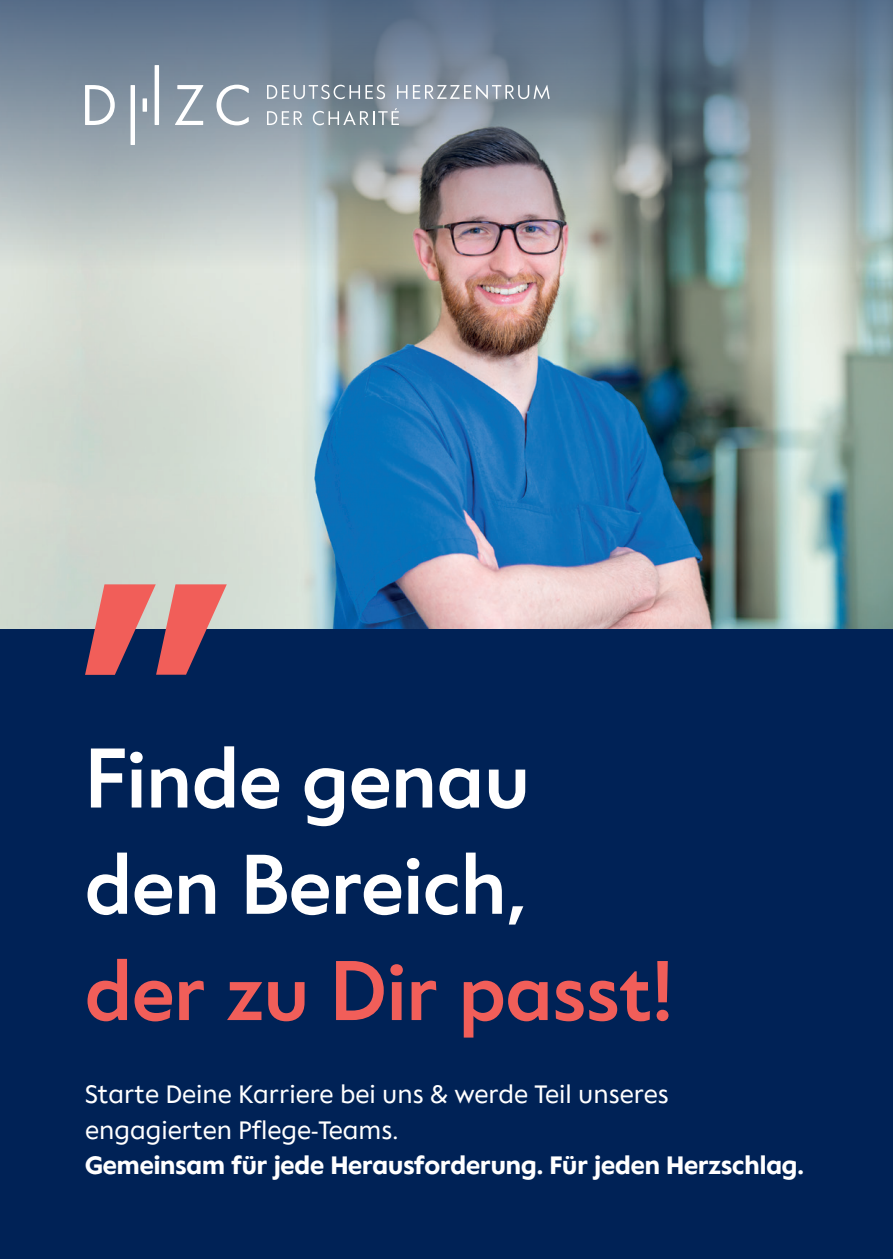
<style>
.page{position:relative;width:893px;height:1259px;background:#fff}
.page>*{position:absolute;margin:0;border:0;box-sizing:border-box;transform-origin:0 0}
.Headline_Titel{font:500 99px/106.2px "Charite Headline";color:#fff}
.Fließtext{font:29.4px "Charite Text";color:#fff}
.Fließtext-2{font:700 29.4px "Charite Text";color:#fff}
.s1{color:#f15e59}
</style>
<div class="page">
<img style="left:0;top:546px;width:893px;height:83px">
<div style="left:0;top:629px;width:893px;height:630px;background:#002256"></div>
<svg style="left:85px;top:584px;width:142px;height:91px"></svg>
<img style="left:0;top:0;width:893px;height:546px">
<svg style="left:175px;top:85px;width:28px;height:40px"></svg>
<svg style="left:85px;top:85px;width:30px;height:40px"></svg>
<svg style="left:216px;top:85px;width:33px;height:40px"></svg>
<hr style="left:131px;top:85px;width:4px;height:60px;background:#fff">
<hr style="left:155px;top:65px;width:4px;height:60px;background:#fff">
<hr style="left:143px;top:98px;width:4px;height:14px;background:#fff">
<svg style="left:267px;top:85px;width:118px;height:14px"></svg>
<svg style="left:397px;top:85px;width:10px;height:14px"></svg>
<svg style="left:413px;top:85px;width:137px;height:14px"></svg>
<svg style="left:267px;top:111px;width:35px;height:14px"></svg>
<svg style="left:313px;top:108px;width:86px;height:17px"></svg>
<p class="Headline_Titel" style="left:85px;top:720px;width:591px">Finde genau den Bereich,<br><span class="s1">der zu Dir passt!</span></p>
<p class="Fließtext" style="left:85px;top:1077px;width:585px">Starte Deine Karriere bei uns &amp; werde Teil unseres</p>
<p class="Fließtext" style="left:85px;top:1112px;width:315px">engagierten Pflege-Teams.</p>
<p class="Fließtext-2" style="left:85px;top:1148px;width:720px">Gemeinsam für jede Herausforderung. Für jeden Herzschlag.</p>
</div>
